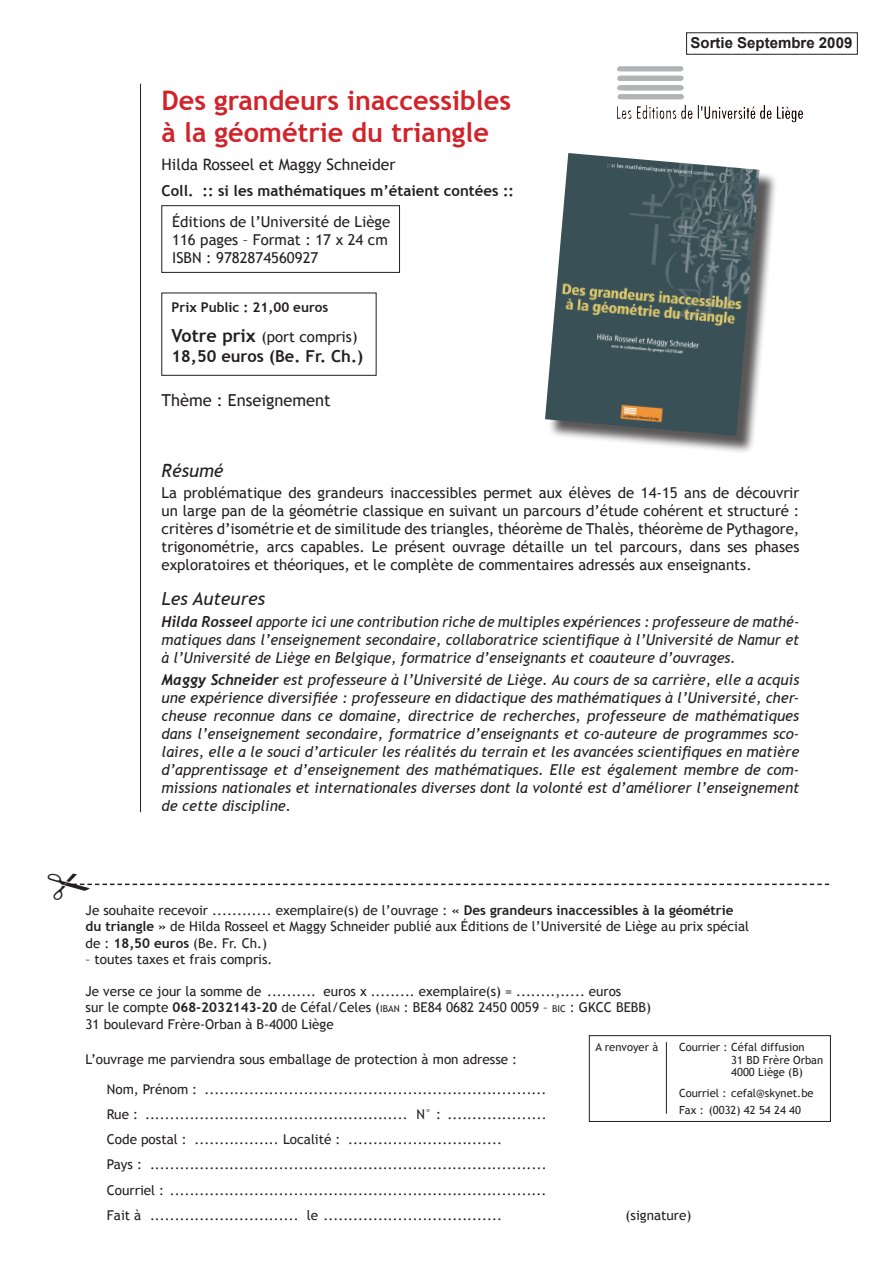
<style>
.page{position:relative;width:893px;height:1263px;background:#fff}
.page>*{position:absolute;margin:0;border:0;box-sizing:border-box;transform-origin:0 0}
.titre{font:700 27px/32.4px "Trebuchet MS";color:#d1232a}
.t1{font:italic 18px "Trebuchet MS";color:#231f20}
.t2{font:700 16.5px "Trebuchet MS";color:#231f20}
.thème{font:16.5px "Trebuchet MS";color:#231f20}
.auteur{font:15.75px "Trebuchet MS";color:#231f20}
.t3{font:italic 15px/18px "Trebuchet MS";color:#231f20;text-align:justify}
.Corps_du_texte{font:15px/18px "Trebuchet MS";color:#231f20;text-align:justify}
.INFO{font:15px "Trebuchet MS";color:#231f20}
.coll{font:700 15px "Trebuchet MS";color:#231f20}
.t4{font:700 15px "Arial";color:#231f20}
.t5{font:13.5px/16.2px "Trebuchet MS";color:#231f20}
.t6{font:700 13.5px "Trebuchet MS";color:#231f20}
.t7{font:11.25px "Trebuchet MS";color:#231f20}
.s1{font-weight:700;font-size:18px}
.s2{font-family:"Trebuchet";font-weight:700}
.s3{font-weight:700}
.s4{font-size:9.45px}
</style>
<div class="page">
<hr style="left:140px;top:84px;width:1px;height:728px;background:#231f20">
<div style="left:162px;top:205px;width:238px;height:68px;border:1px solid #231f20"></div>
<img style="left:617px;top:66px;width:172px;height:53px">
<div style="left:547px;top:155px;width:230px;height:298px;background:#231f20;opacity:.75"></div>
<img style="left:545px;top:153px;width:214px;height:283px">
<div style="left:589px;top:1035px;width:242px;height:86px;border:1px solid #231f20"></div>
<hr style="left:666px;top:1042px;width:1px;height:72px;background:#231f20">
<svg style="left:64px;top:883px;width:765px;height:3px"></svg>
<p class="titre" style="left:162px;top:84px;width:351px">Des grandeurs inaccessibles à la géométrie du triangle</p>
<p class="auteur" style="left:162px;top:155px;width:235px">Hilda Rosseel et Maggy Schneider</p>
<p class="coll" style="left:162px;top:181px;width:354px">Coll. :: si les mathématiques m’étaient contées ::</p>
<p class="INFO" style="left:172px;top:213px;width:220px">Éditions de l’Université de Liège</p>
<p class="INFO" style="left:172px;top:231px;width:217px">116 pages – Format : 17 x 24 cm</p>
<p class="INFO" style="left:172px;top:249px;width:148px">ISBN : 9782874560927</p>
<p class="t6" style="left:172px;top:299px;width:158px">Prix Public : 21,00 euros</p>
<p class="Corps_du_texte" style="left:172px;top:328px;width:187px"><span class="s1">Votre prix</span> (port compris)</p>
<p class="t2" style="left:172px;top:346px;width:193px">18,50 euros (Be. Fr. Ch.)</p>
<p class="thème" style="left:162px;top:391px;width:171px">Thème : Enseignement</p>
<p class="t4" style="left:691px;top:33px;width:163px">Sortie Septembre 2009</p>
<p class="t1" style="left:162px;top:460px;width:64px">Résumé</p>
<p class="Corps_du_texte" style="left:162px;top:484px;width:639px">La problématique des grandeurs inaccessibles permet aux élèves de 14-15 ans de découvrir un large pan de la géométrie classique en suivant un parcours d’étude cohérent et structuré : critères d’isométrie et de similitude des triangles, théorème de Thalès, théorème de Pythagore, trigonométrie, arcs capables. Le présent ouvrage détaille un tel parcours, dans ses phases exploratoires et théoriques, et le complète de commentaires adressés aux enseignants.</p>
<p class="t1" style="left:162px;top:588px;width:105px">Les Auteures</p>
<p class="t3" style="left:162px;top:612px;width:639px"><span class="s2">Hilda Rosseel</span> apporte ici une contribution riche de multiples expériences : professeure de mathé&shy;matiques dans l’enseignement secondaire, collaboratrice scientifique à l’Université de Namur et à l’Université de Liège en Belgique, formatrice d’enseignants et coauteure d’ouvrages.</p>
<p class="t3" style="left:162px;top:671px;width:639px"><span class="s2">Maggy Schneider</span> est professeure à l’Université de Liège. Au cours de sa carrière, elle a acquis une expérience diversifiée : professeure en didactique des mathématiques à l’Université, cher&shy;cheuse reconnue dans ce domaine, directrice de recherches, professeure de mathématiques dans l’enseignement secondaire, formatrice d’enseignants et co-auteure de programmes sco&shy;laires, elle a le souci d’articuler les réalités du terrain et les avancées scientifiques en matière d’apprentissage et d’enseignement des mathématiques. Elle est également membre de com&shy;missions nationales et internationales diverses dont la volonté est d’améliorer l’enseignement de cette discipline.</p>
<p class="t5" style="left:86px;top:902px;width:649px">Je souhaite recevoir ............ exemplaire(s) de l’ouvrage : <span class="s3">« Des grandeurs inaccessibles à la géométrie</span></p>
<p class="t5" style="left:86px;top:918px;width:665px"><span class="s3">du triangle »</span> de Hilda Rosseel et Maggy Schneider publié aux Éditions de l’Université de Liège au prix spécial de : <span class="s3">18,50 euros</span> (Be. Fr. Ch.)</p>
<p class="t5" style="left:86px;top:951px;width:188px">– toutes taxes et frais compris.</p>
<p class="t5" style="left:86px;top:983px;width:537px">Je verse ce jour la somme de .......... euros x ......... exemplaire(s) = ........,..... euros</p>
<p class="t5" style="left:86px;top:999px;width:567px">sur le compte <span class="s3">068-2032143-20</span> de Céfal/Celes (<span class="s4">IBAN</span> : BE84 0682 2450 0059 – <span class="s4">BIC</span> : GKCC BEBB)</p>
<p class="t5" style="left:86px;top:1016px;width:250px">31 boulevard Frère-Orban à B-4000 Liège</p>
<p class="t5" style="left:86px;top:1051px;width:433px">L’ouvrage me parviendra sous emballage de protection à mon adresse :</p>
<p class="t5" style="left:107px;top:1081px;width:441px">Nom, Prénom : .....................................................................</p>
<p class="t5" style="left:107px;top:1106px;width:441px">Rue : ..................................................... N° : ....................</p>
<p class="t5" style="left:107px;top:1131px;width:397px">Code postal : ................. Localité : ...............................</p>
<p class="t5" style="left:107px;top:1157px;width:441px">Pays : ................................................................................</p>
<p class="t5" style="left:107px;top:1182px;width:441px">Courriel : ............................................................................</p>
<p class="t5" style="left:107px;top:1207px;width:397px">Fait à .............................. le ....................................</p>
<p class="t5" style="left:626px;top:1207px;width:67px">(signature)</p>
<p class="t7" style="left:596px;top:1041px;width:64px">A renvoyer à</p>
<p class="t7" style="left:679px;top:1041px;width:127px">Courrier : Céfal diffusion</p>
<p class="t7" style="left:731px;top:1053px;width:94px">31 BD Frère Orban</p>
<p class="t7" style="left:731px;top:1065px;width:73px">4000 Liège (B)</p>
<p class="t7" style="left:679px;top:1086px;width:136px">Courriel : cefal@skynet.be</p>
<p class="t7" style="left:679px;top:1103px;width:124px">Fax : (0032) 42 54 24 40</p>
</div>
